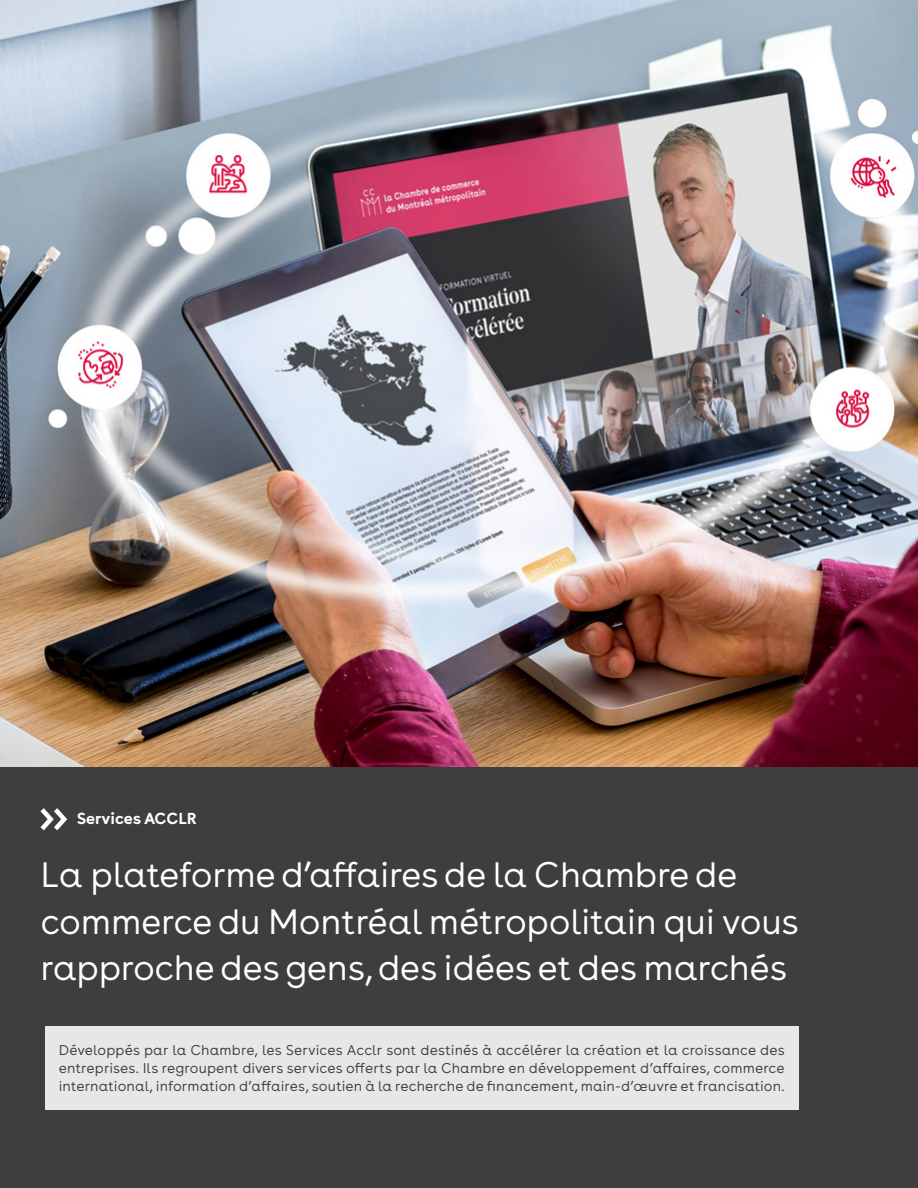
<style>
.page{position:relative;width:918px;height:1188px;background:#fff}
.page>*{position:absolute;margin:0;border:0;box-sizing:border-box;transform-origin:0 0}
.t1{font:300 37.5px/46.5px "Buenos Aires";letter-spacing:-.01em;color:#fff}
.t2{font:700 16.95px "Buenos Aires";color:#fff}
.t3{font:300 15px/18px "Buenos Aires";letter-spacing:.005em;color:#3e3e3f;text-align:justify}
</style>
<div class="page">
<div style="left:0;top:767px;width:918px;height:421px;background:#3e3e3f"></div>
<div style="left:45px;top:1026px;width:753px;height:84px;background:#e6e7e9"></div>
<img style="left:0;top:0;width:918px;height:767px">
<svg style="left:40px;top:808px;width:27px;height:22px"></svg>
<p class="t2" style="left:77px;top:807px;width:122px">Services ACCLR</p>
<p class="t1" style="left:40px;top:851px;width:760px">La plateforme d’affaires de la Chambre de commerce du Montréal métropolitain qui vous rapproche des gens, des idées et des marchés</p>
<p class="t3" style="left:59px;top:1040px;width:728px">Développés par la Chambre, les Services Acclr sont destinés à accélérer la création et la croissance des entreprises. Ils regroupent divers services offerts par la Chambre en développement d’affaires, commerce international, information d’affaires, soutien à la recherche de financement, main-d’œuvre et francisation.</p>
</div>
